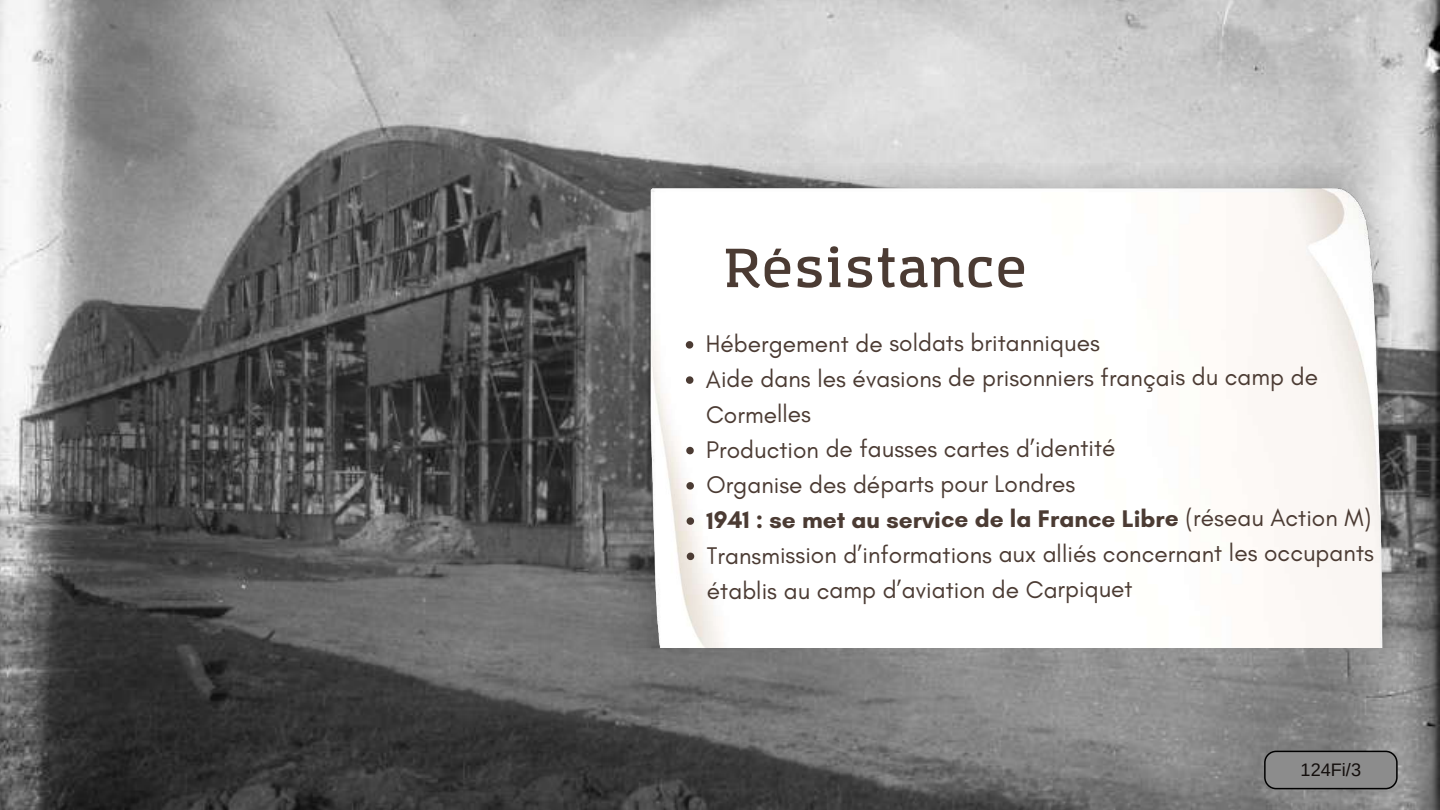
<style>
.page{position:relative;width:1440px;height:810px;background:#fff}
.page>*{position:absolute;margin:0;border:0;box-sizing:border-box;transform-origin:0 0}
.t1{font:600 54px "Amazing Grotesk";letter-spacing:.025em;color:#4b3b33}
.t2{font:24.5px/35.2px "Glacial Indifference";letter-spacing:-.005em;color:#4b3b33}
.t3{font:18.1px "Arimo";color:#130e0c}
.s1{font-weight:700}
</style>
<div class="page">
<img style="left:0;top:0;width:1440px;height:810px">
<img style="left:619px;top:163px;width:795px;height:484px">
<svg style="left:686px;top:341px;width:7px;height:8px"></svg>
<svg style="left:686px;top:376px;width:7px;height:8px"></svg>
<svg style="left:686px;top:447px;width:8px;height:7px"></svg>
<svg style="left:686px;top:482px;width:8px;height:8px"></svg>
<svg style="left:687px;top:517px;width:7px;height:8px"></svg>
<svg style="left:687px;top:553px;width:7px;height:7px"></svg>
<svg style="left:1264px;top:751px;width:134px;height:38px;background:#818181"></svg>
<h1 class="t1" style="left:724px;top:246px;width:304px">Résistance</h1>
<p class="t2" style="left:706px;top:325px;width:670px">Hébergement de soldats britanniques<br>Aide dans les évasions de prisonniers français du camp de Cormelles<br>Production de fausses cartes d’identité<br>Organise des départs pour Londres<br><span class="s1">1941 : se met au service de la France Libre</span> (réseau Action M)<br>Transmission d’informations aux alliés concernant les occupants établis au camp d’aviation de Carpiquet</p>
<p class="t3" style="left:1301px;top:759px;width:62px">124Fi/3</p>
</div>
